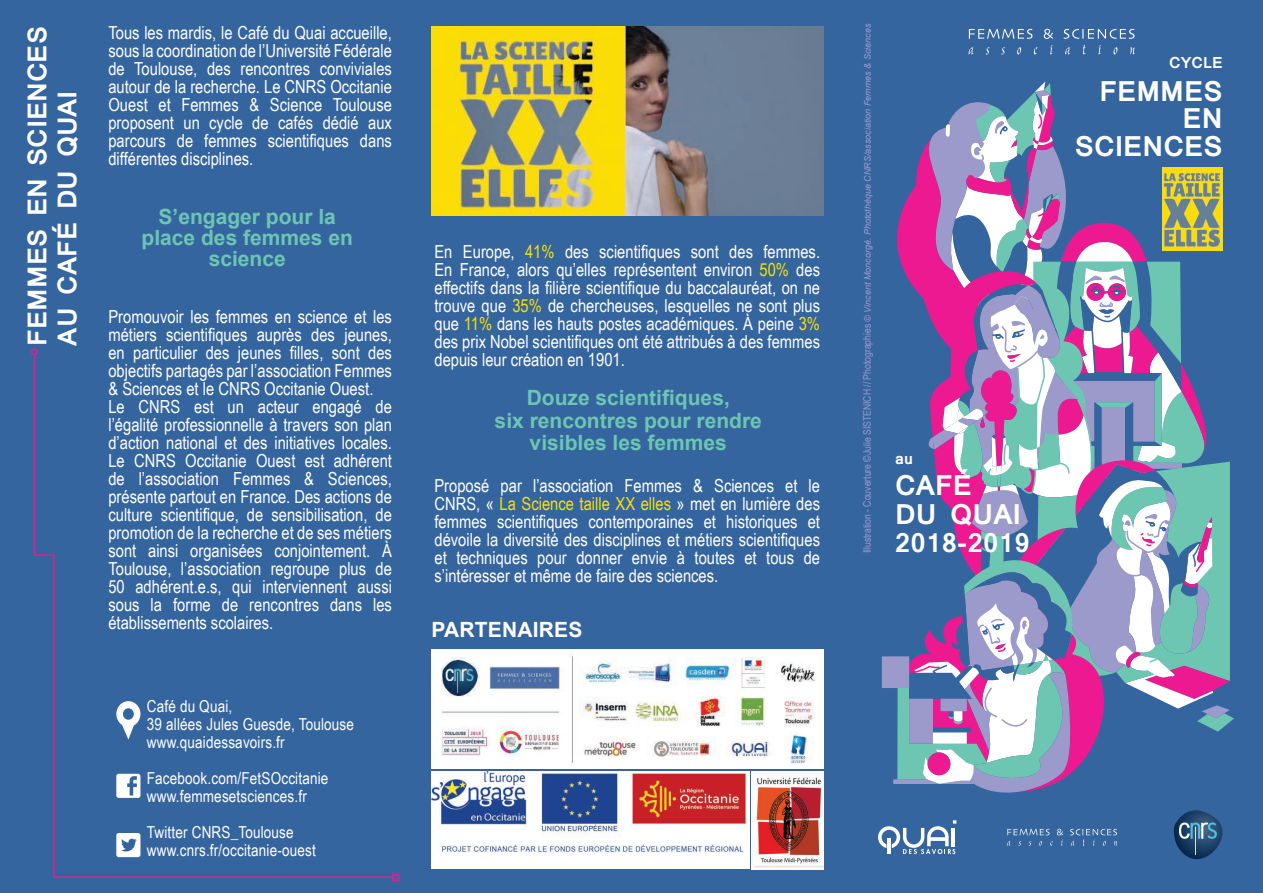
<style>
.page{position:relative;width:1263px;height:893px;background:#35659f}
.page>*{position:absolute;margin:0;border:0;box-sizing:border-box;transform-origin:0 0}
.t1{font:700 27px/27.8px "Mangal";color:#fff;text-align:right}
.t2{font:700 25.5px/30px "Mangal";color:#fff}
.t3{font:700 25.5px "Mangal";letter-spacing:.04em;color:#fff}
.t4{font:700 21px/21px "Arial";color:#6cc6b2;text-align:center}
.t5{font:700 21px "Arial";letter-spacing:.01em;color:#fff}
.t6{font:18px/18px "Arial Narrow";color:#fff;text-align:justify}
.t7{font:16.5px/18px "Arial Narrow";letter-spacing:.01em;color:#fff}
.t8{font:700 15px "Mangal";color:#fff}
.t9{font:10.5px "Arial Narrow";color:#9c9bcc}
.t10{font:italic 9px "Arial";color:#9b9acb}
.s1{color:#fadf07}
</style>
<div class="page">
<svg style="left:33px;top:353px;width:359px;height:525px"></svg>
<svg style="left:882px;top:81px;width:352px;height:712px"></svg>
<svg style="left:969px;top:29px;width:63px;height:10px"></svg>
<svg style="left:1044px;top:29px;width:9px;height:10px"></svg>
<svg style="left:1064px;top:29px;width:70px;height:10px"></svg>
<svg style="left:968px;top:47px;width:6px;height:7px"></svg>
<svg style="left:986px;top:47px;width:3px;height:7px"></svg>
<svg style="left:1001px;top:47px;width:4px;height:7px"></svg>
<svg style="left:1017px;top:47px;width:4px;height:7px"></svg>
<svg style="left:1034px;top:47px;width:3px;height:7px"></svg>
<svg style="left:1050px;top:45px;width:2px;height:9px"></svg>
<svg style="left:1065px;top:47px;width:5px;height:7px"></svg>
<svg style="left:1083px;top:45px;width:3px;height:9px"></svg>
<svg style="left:1098px;top:45px;width:3px;height:9px"></svg>
<svg style="left:1113px;top:47px;width:4px;height:7px"></svg>
<svg style="left:1130px;top:47px;width:5px;height:7px"></svg>
<svg style="left:116px;top:774px;width:24px;height:24px"></svg>
<svg style="left:116px;top:833px;width:24px;height:24px"></svg>
<svg style="left:116px;top:701px;width:24px;height:39px"></svg>
<svg style="left:1007px;top:829px;width:56px;height:17px"></svg>
<svg style="left:1070px;top:829px;width:47px;height:17px"></svg>
<svg style="left:878px;top:820px;width:78px;height:34px"></svg>
<svg style="left:1174px;top:810px;width:48px;height:49px"></svg>
<img style="left:1162px;top:168px;width:60px;height:83px">
<img style="left:432px;top:27px;width:392px;height:188px">
<div style="left:31px;top:348px;width:7px;height:7px;border:2px solid #ed1990;border-radius:50%"></div>
<div style="left:392px;top:874px;width:7px;height:7px;border:2px solid #ed1990"></div>
<img style="left:431px;top:772px;width:318px;height:97px">
<img style="left:752px;top:771px;width:72px;height:98px">
<img style="left:431px;top:650px;width:393px;height:119px">
<h2 class="t2" style="left:21px;top:345px;width:321px;rotate:-90deg">FEMMES EN SCIENCES<br>AU CAFÉ DU QUAI</h2>
<p class="t6" style="left:108px;top:23px;width:285px">Tous les mardis, le Café du Quai accueille, sous la coordination de l’Université Fédérale de Toulouse, des rencontres conviviales autour de la recherche. Le CNRS Occitanie Ouest et Femmes &amp; Science Toulouse proposent un cycle de cafés dédié aux parcours de femmes scientifiques dans différentes disciplines.</p>
<p class="t4" style="left:142px;top:207px;width:213px">S’engager pour la place des femmes en science</p>
<p class="t6" style="left:108px;top:307px;width:285px">Promouvoir les femmes en science et les</p>
<p class="t6" style="left:108px;top:325px;width:285px;text-align:left">métiers scientifiques auprès des jeunes, en particulier des jeunes filles, sont des objectifs partagés par l’association Femmes &amp; Sciences et le CNRS Occitanie Ouest.<br>Le CNRS est un acteur engagé de l’égalité professionnelle à travers son plan d’action national et des initiatives locales.<br>Le CNRS Occitanie Ouest est adhérent de l’association Femmes &amp; Sciences, présente partout en France. Des actions de culture scientifique, de sensibilisation, de promotion de la recherche et de ses métiers sont ainsi organisées conjointement. À Toulouse, l’association regroupe plus de 50 adhérent.e.s, qui interviennent aussi sous la forme de rencontres dans les établissements scolaires.</p>
<p class="t7" style="left:147px;top:696px;width:209px">Café du Quai,<br>39 allées Jules Guesde, Toulouse www.quaidessavoirs.fr</p>
<p class="t7" style="left:147px;top:768px;width:183px">Facebook.com/FetSOccitanie www.femmesetsciences.fr</p>
<p class="t7" style="left:147px;top:823px;width:170px">Twitter CNRS_Toulouse www.cnrs.fr/occitanie-ouest</p>
<p class="t6" style="left:434px;top:242px;width:387px">En Europe, <span class="s1">41%</span> des scientifiques sont des femmes.<br>En France, alors qu’elles représentent environ <span class="s1">50%</span> des effectifs dans la filière scientifique du baccalauréat, on ne trouve que <span class="s1">35%</span> de chercheuses, lesquelles ne sont plus que <span class="s1">11%</span> dans les hauts postes académiques. À peine <span class="s1">3% </span>des prix Nobel scientifiques ont été attribués à des femmes depuis leur création en 1901.</p>
<p class="t4" style="left:495px;top:387px;width:269px;line-height:22.2px">Douze scientifiques,<br>six rencontres pour rendre visibles les femmes</p>
<p class="t6" style="left:434px;top:476px;width:387px">Proposé par l’association Femmes &amp; Sciences et le CNRS, « <span class="s1">La Science taille XX elles</span> » met en lumière des femmes scientifiques contemporaines et historiques et dévoile la diversité des disciplines et métiers scientifiques et techniques pour donner envie à toutes et tous de s’intéresser et même de faire des sciences.</p>
<p class="t5" style="left:431px;top:616px;width:153px">PARTENAIRES</p>
<p class="t10" style="left:862px;top:322px;width:300px;rotate:-90deg">© Vincent Moncorgé. Photothèque CNRS/association Femmes &amp; Sciences</p>
<p class="t9" style="left:859px;top:553px;width:231px;rotate:-90deg">Illustration - Couverture ©Julie SISTENICH // Photographies</p>
<p class="t8" style="left:895px;top:444px;width:19px">au</p>
<h1 class="t1" style="left:895px;top:469px;width:127px;line-height:29.5px;text-align:left">CAFÉ<br>DU QUAI</h1>
<h2 class="t3" style="left:895px;top:520px;width:136px">2018-2019</h2>
<p class="t8" style="left:1169px;top:48px;width:55px">CYCLE</p>
<h1 class="t1" style="left:1075px;top:76px;width:149px">FEMMES<br>EN<br>SCIENCES</h1>
</div>
